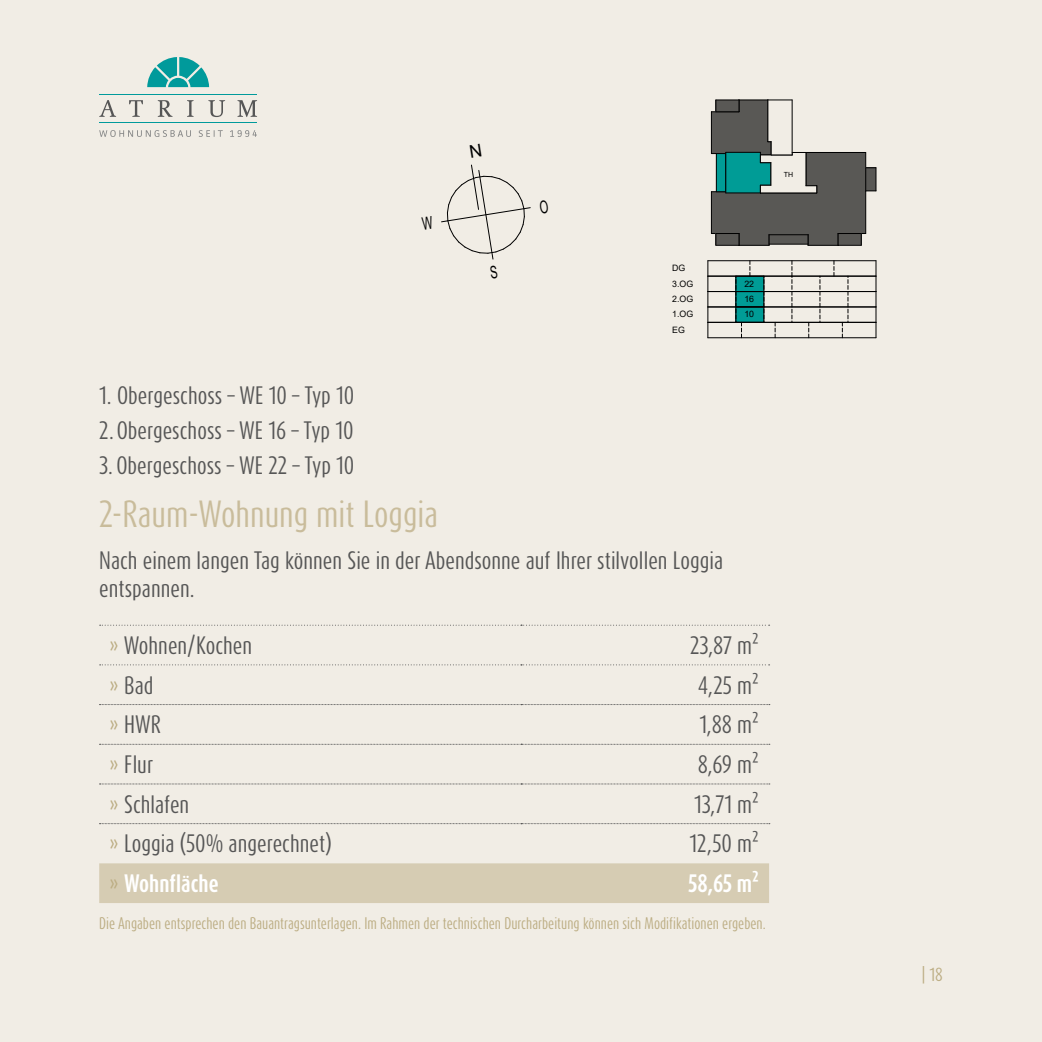
<style>
.page{position:relative;width:1042px;height:1042px;background:#f1ede5}
.page>*{position:absolute;margin:0;border:0;box-sizing:border-box;transform-origin:0 0}
.t1{font:31.5px "Dax Compact Pro";color:#c9bc9b}
.t2{font:21px/28px "Dax Compact Pro";color:#565656}
.t3{font:700 21px "Dax Compact Pro";color:#fff}
.t4{font:18.2px "Arial Narrow";color:#000;scale:.75 1}
.t5{font:15.75px "Dax Compact Pro";color:#bcad83}
.t6{font:14px "Dax Compact Pro";color:#bcad83;scale:.95 1}
.t7{font:8.75px/15.4px "Arial";color:#000;text-align:justify}
.t8{font:7px "Arial";color:#000}
.s1{color:#bcad83}
.s2{font-weight:400;color:#bcad83}
</style>
<div class="page">
<hr style="left:99px;top:94px;width:158px;height:1px;background:#009a9b">
<hr style="left:99px;top:122px;width:158px;height:1px;background:#009a9b">
<svg style="left:99px;top:100px;width:17px;height:17px"></svg>
<svg style="left:129px;top:100px;width:14px;height:17px"></svg>
<svg style="left:158px;top:100px;width:15px;height:17px"></svg>
<svg style="left:187px;top:100px;width:7px;height:17px"></svg>
<svg style="left:208px;top:100px;width:17px;height:17px"></svg>
<svg style="left:237px;top:100px;width:20px;height:17px"></svg>
<svg style="left:147px;top:57px;width:62px;height:30px"></svg>
<svg style="left:99px;top:130px;width:158px;height:7px"></svg>
<div style="left:99px;top:863px;width:670px;height:40px;background:#d6ccb3"></div>
<svg style="left:99px;top:704px;width:671px;height:1px"></svg>
<svg style="left:99px;top:744px;width:671px;height:1px"></svg>
<svg style="left:99px;top:783px;width:671px;height:1px"></svg>
<svg style="left:99px;top:823px;width:671px;height:1px"></svg>
<svg style="left:100px;top:625px;width:669px;height:1px"></svg>
<svg style="left:100px;top:664px;width:669px;height:1px"></svg>
<hr style="left:708px;top:337px;width:168px;height:1px;background:#000">
<hr style="left:708px;top:322px;width:168px;height:1px;background:#000">
<hr style="left:708px;top:307px;width:168px;height:1px;background:#000">
<hr style="left:708px;top:291px;width:168px;height:1px;background:#000">
<hr style="left:708px;top:276px;width:168px;height:1px;background:#000">
<svg style="left:707px;top:261px;width:1px;height:77px"></svg>
<hr style="left:708px;top:260px;width:168px;height:1px;background:#000">
<svg style="left:875px;top:261px;width:1px;height:77px"></svg>
<svg style="left:833px;top:261px;width:1px;height:15px"></svg>
<svg style="left:791px;top:261px;width:1px;height:61px"></svg>
<svg style="left:819px;top:276px;width:1px;height:46px"></svg>
<svg style="left:735px;top:261px;width:29px;height:77px"></svg>
<svg style="left:775px;top:323px;width:1px;height:15px"></svg>
<svg style="left:808px;top:323px;width:1px;height:15px"></svg>
<svg style="left:842px;top:276px;width:6px;height:62px"></svg>
<svg style="left:711px;top:100px;width:165px;height:146px"></svg>
<svg style="left:441px;top:164px;width:90px;height:96px"></svg>
<p class="t8" style="left:784px;top:169px;width:11px">TH</p>
<p class="t7" style="left:672px;top:260px;width:15px">DG</p>
<p class="t7" style="left:672px;top:307px;width:23px">1.OG</p>
<p class="t7" style="left:672px;top:276px;width:23px">3.OG</p>
<p class="t7" style="left:672px;top:291px;width:23px">2.OG</p>
<p class="t4" style="left:670px;top:301px;width:23px">5m</p>
<p class="t7" style="left:672px;top:322px;width:14px">EG</p>
<p class="t7" style="left:744px;top:276px;width:11px">22<br>16<br>10</p>
<p class="t2" style="left:99px;top:382px;width:257px">1. Obergeschoss – WE 10 – Typ 10</p>
<p class="t2" style="left:99px;top:417px;width:256px">2. Obergeschoss – WE 16 – Typ 10</p>
<p class="t2" style="left:99px;top:452px;width:257px">3. Obergeschoss – WE 22 – Typ 10</p>
<h1 class="t1" style="left:99px;top:493px;width:340px">2-Raum-Wohnung mit Loggia</h1>
<p class="t2" style="left:99px;top:546px;width:625px">Nach einem langen Tag können Sie in der Abendsonne auf Ihrer stilvollen Loggia entspannen.</p>
<p class="t2" style="left:109px;top:631px;width:145px"><span class="s1">»</span> Wohnen/Kochen</p>
<p class="t2" style="left:690px;top:631px;width:71px">23,87 m²</p>
<p class="t2" style="left:109px;top:671px;width:46px"><span class="s1">»</span> Bad</p>
<p class="t2" style="left:698px;top:671px;width:63px">4,25 m²</p>
<p class="t2" style="left:109px;top:711px;width:53px"><span class="s1">»</span> HWR</p>
<p class="t2" style="left:699px;top:711px;width:61px">1,88 m²</p>
<p class="t2" style="left:109px;top:750px;width:46px"><span class="s1">»</span> Flur</p>
<p class="t2" style="left:698px;top:750px;width:63px">8,69 m²</p>
<p class="t2" style="left:109px;top:790px;width:82px"><span class="s1">»</span> Schlafen</p>
<p class="t2" style="left:694px;top:790px;width:67px">13,71 m²</p>
<p class="t2" style="left:109px;top:830px;width:224px"><span class="s1">»</span> Loggia (50% angerechnet)</p>
<p class="t2" style="left:689px;top:830px;width:71px">12,50 m²</p>
<p class="t3" style="left:109px;top:869px;width:111px"><span class="s2">»</span> Wohnfläche</p>
<p class="t3" style="left:688px;top:869px;width:72px">58,65 m²</p>
<p class="t6" style="left:99px;top:914px;width:703px">Die Angaben entsprechen den Bauantragsunterlagen. Im Rahmen der technischen Durcharbeitung können sich Modifikationen ergeben.</p>
<p class="t4" style="left:230px;top:417px;width:23px">5m</p>
<p class="t5" style="left:922px;top:964px;width:22px">| 18</p>
</div>
